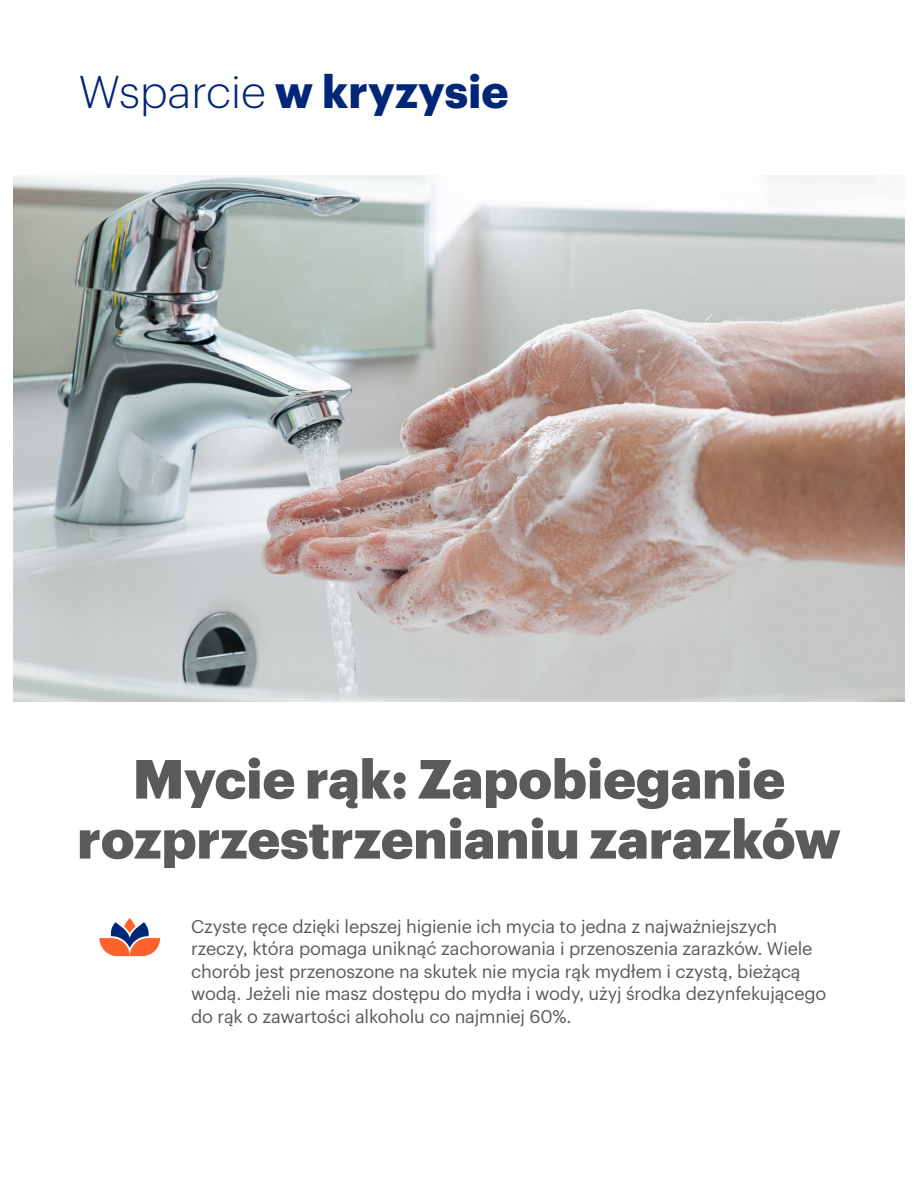
<style>
.page{position:relative;width:918px;height:1188px;background:#fff}
.page>*{position:absolute;margin:0;border:0;box-sizing:border-box;transform-origin:0 0}
.Headline{font:900 54px/60px "Graphik UHG";color:#5a5a5a;text-align:center}
.t1{font:700 45.3px "Graphik";color:#002677}
.Body{font:18px/22.5px "Graphik UHG";letter-spacing:-.01em;color:#5a5a5a}
.s1{font-weight:300;font-size:45px}
</style>
<div class="page">
<img style="left:14px;top:176px;width:890px;height:526px">
<svg style="left:99px;top:918px;width:61px;height:38px"></svg>
<h2 class="t1" style="left:79px;top:56px;width:431px"><span class="s1">Wsparcie</span> w kryzysie</h2>
<p class="Headline" style="left:77px;top:744px;width:765px">Mycie rąk: Zapobieganie rozprzestrzenianiu zarazków</p>
<p class="Body" style="left:191px;top:913px;width:637px">Czyste ręce dzięki lepszej higienie ich mycia to jedna z najważniejszych rzeczy, która pomaga uniknąć zachorowania i przenoszenia zarazków. Wiele chorób jest przenoszone na skutek nie mycia rąk mydłem i czystą, bieżącą wodą. Jeżeli nie masz dostępu do mydła i wody, użyj środka dezynfekującego do rąk o zawartości alkoholu co najmniej 60%.</p>
</div>
